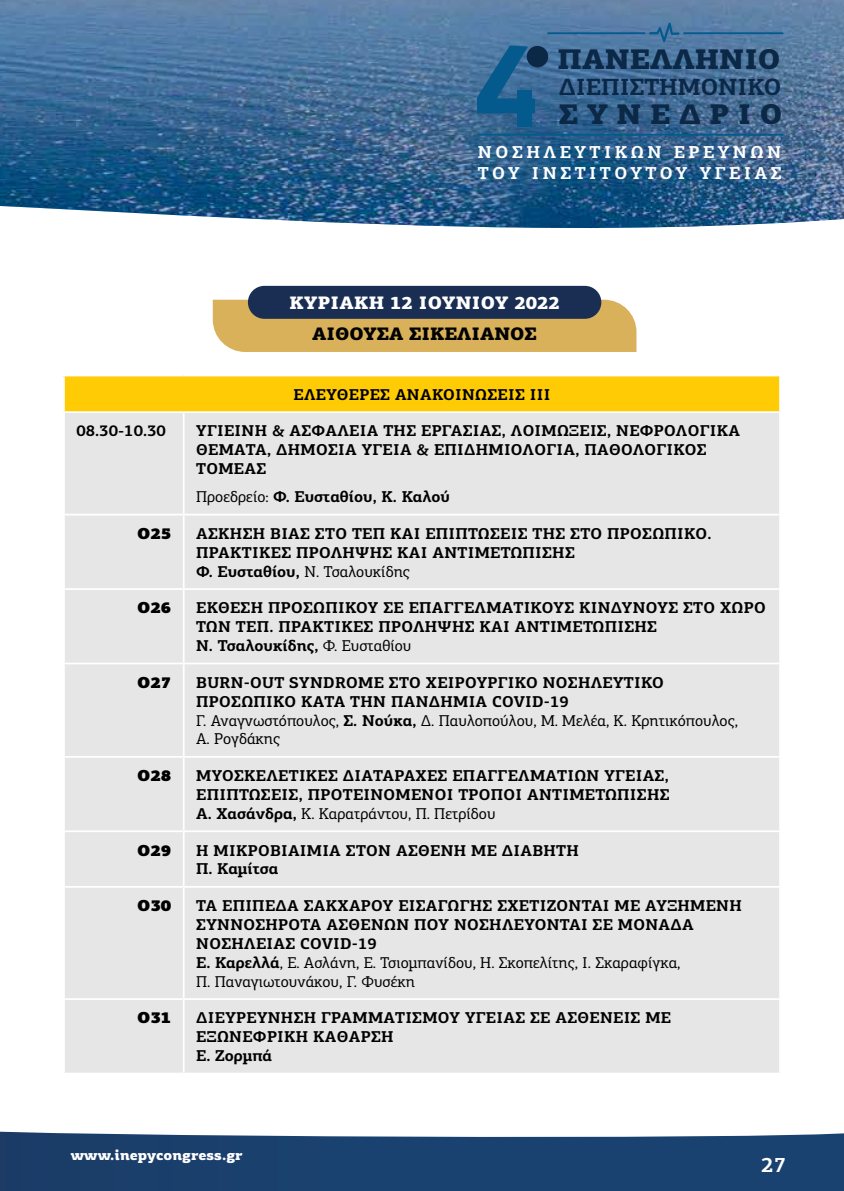
<style>
.page{position:relative;width:844px;height:1191px;background:#fff}
.page>*{position:absolute;margin:0;border:0;box-sizing:border-box;transform-origin:0 0}
.t1{font:900 28.35px "PF Centro Slab Pro";color:#0b2846}
.t2{font:700 23.45px "PF Centro Slab Pro";color:#0b2846}
.t3{font:700 21px "PF Centro Slab Pro";color:#fff}
.t4{font:900 18.03px "PF Centro Slab Pro";letter-spacing:.02em;color:#fff}
.t5{font:900 18.03px "PF Centro Slab Pro";color:#000}
.t6{font:700 17.32px/20.8px "PF Centro Slab Pro";letter-spacing:.2em;color:#fff}
.t7{font:700 15.75px/18.9px "PF Centro Slab Pro";letter-spacing:.02em;color:#000}
.t8{font:700 15.75px "PF Centro Slab Pro";color:#000}
.t9{font:15.75px "PF Centro Slab Pro U Black";color:#000}
.t10{font:900 14px "PF Centro Slab Pro";color:#fff}
.s1{font-weight:400}
</style>
<div class="page">
<svg style="left:0;top:0;width:843px;height:228px;background:#446f99"></svg>
<hr style="left:547px;top:32px;width:98px;height:2px;background:#045a8d">
<hr style="left:683px;top:32px;width:100px;height:2px;background:#045a8d">
<svg style="left:649px;top:23px;width:30px;height:19px"></svg>
<hr style="left:477px;top:134px;width:306px;height:2px;background:#045a8d">
<div style="left:526px;top:46px;width:22px;height:21px;background:#0b2846;border-radius:50%"></div>
<svg style="left:477px;top:45px;width:58px;height:68px;background:#266593"></svg>
<div style="left:516px;top:90px;width:15px;height:37px;background:#045a8d"></div>
<svg style="left:0;top:1131px;width:843px;height:60px;background:#2b4f79"></svg>
<div style="left:213px;top:300px;width:423px;height:52px;background:#d8b15a"></div>
<div style="left:248px;top:286px;width:353px;height:33px;background:#1a2e54;border-radius:16px"></div>
<div style="left:64px;top:375px;width:715px;height:37px;background:#ffcb05"></div>
<div style="left:65px;top:413px;width:714px;height:659px;background:#e6e6e6"></div>
<hr style="left:63px;top:375px;width:121px;height:1px;background:#fff">
<hr style="left:63px;top:376px;width:2px;height:35px;background:#fff">
<hr style="left:184px;top:375px;width:596px;height:1px;background:#fff">
<hr style="left:63px;top:411px;width:121px;height:2px;background:#fff">
<hr style="left:184px;top:411px;width:596px;height:2px;background:#fff">
<hr style="left:183px;top:413px;width:1px;height:101px;background:#fff">
<hr style="left:63px;top:514px;width:121px;height:1px;background:#fff">
<hr style="left:184px;top:514px;width:596px;height:1px;background:#fff">
<hr style="left:183px;top:515px;width:1px;height:73px;background:#fff">
<hr style="left:63px;top:588px;width:121px;height:2px;background:#fff">
<hr style="left:184px;top:588px;width:596px;height:2px;background:#fff">
<hr style="left:183px;top:590px;width:1px;height:72px;background:#fff">
<hr style="left:63px;top:662px;width:121px;height:2px;background:#fff">
<hr style="left:184px;top:662px;width:596px;height:2px;background:#fff">
<hr style="left:183px;top:664px;width:1px;height:92px;background:#fff">
<hr style="left:63px;top:756px;width:121px;height:1px;background:#fff">
<hr style="left:184px;top:756px;width:596px;height:1px;background:#fff">
<hr style="left:183px;top:757px;width:1px;height:73px;background:#fff">
<hr style="left:63px;top:830px;width:121px;height:2px;background:#fff">
<hr style="left:184px;top:830px;width:596px;height:2px;background:#fff">
<hr style="left:183px;top:832px;width:1px;height:54px;background:#fff">
<hr style="left:63px;top:886px;width:121px;height:1px;background:#fff">
<hr style="left:184px;top:886px;width:596px;height:1px;background:#fff">
<hr style="left:183px;top:887px;width:1px;height:111px;background:#fff">
<hr style="left:63px;top:998px;width:121px;height:2px;background:#fff">
<hr style="left:184px;top:998px;width:596px;height:2px;background:#fff">
<hr style="left:183px;top:1000px;width:1px;height:72px;background:#fff">
<h1 class="t1" style="left:557px;top:40px;width:224px">ΠΑΝΕΛΛΗΝΙΟ</h1>
<h2 class="t2" style="left:558px;top:72px;width:224px">∆ΙΕΠΙΣΤΗΜΟΝΙΚΟ</h2>
<h1 class="t1" style="left:558px;top:95px;width:225px">ΣΥΝΕ∆ΡΙΟ</h1>
<p class="t6" style="left:477px;top:142px;width:305px">ΝΟΣΗΛΕΥΤΙΚΩΝ ΕΡΕΥΝΩΝ<br>ΤΟΥ ΙΝΣΤΙΤΟΥΤΟΥ ΥΓΕΙΑΣ</p>
<p class="t4" style="left:289px;top:291px;width:272px">ΚΥΡΙΑΚΉ 12 ΙΟΥΝΊΟΥ 2022</p>
<p class="t5" style="left:312px;top:322px;width:226px">ΑΙΘΟΥΣΑ ΣΙΚΕΛΙΑΝΟΣ</p>
<p class="t7" style="left:293px;top:385px;width:258px">ΕΛΕΥΘΕΡΕΣ ΑΝΑΚΟΙΝΩΣΕΙΣ ΙIΙ</p>
<p class="t7" style="left:76px;top:421px;width:91px">08.30-10.30</p>
<p class="t7" style="left:196px;top:421px;width:544px">ΥΓΙΕΙΝΉ &amp; ΑΣΦΆΛΕΙΑ ΤΗΣ ΕΡΓΑΣΊΑΣ, ΛΟΙΜΏΞΕΙΣ, ΝΕΦΡΟΛΟΓΙΚΆ<br>ΘΈΜΑΤΑ, ΔΗΜΌΣΙΑ ΥΓΕΊΑ &amp; ΕΠΙΔΗΜΙΟΛΟΓΊΑ, ΠΑΘΟΛΟΓΙΚΌΣ<br>ΤΟΜΈΑΣ</p>
<p class="t8" style="left:196px;top:487px;width:255px"><span class="s1">Προεδρείο:</span> Φ. Ευσταθίου, Κ. Καλού</p>
<p class="t9" style="left:137px;top:522px;width:36px">O25</p>
<p class="t7" style="left:196px;top:524px;width:516px">ΑΣΚΗΣΗ ΒΙΑΣ ΣΤΟ ΤΕΠ ΚΑΙ ΕΠΙΠΤΩΣΕΙΣ ΤΗΣ ΣΤΟ ΠΡΟΣΩΠΙΚΟ.<br>ΠΡΑΚΤΙΚΕΣ ΠΡΟΛΗΨΗΣ ΚΑΙ ΑΝΤΙΜΕΤΩΠΙΣΗΣ<br>Φ. Ευσταθίου, <span class="s1">Ν. Τσαλουκίδης</span></p>
<p class="t9" style="left:137px;top:597px;width:36px">O26</p>
<p class="t7" style="left:196px;top:598px;width:571px">ΕΚΘΕΣΗ ΠΡΟΣΩΠΙΚΟΥ ΣΕ ΕΠΑΓΓΕΛΜΑΤΙΚΟΥΣ ΚΙΝΔΥΝΟΥΣ ΣΤΟ ΧΩΡΟ<br>ΤΩΝ ΤΕΠ. ΠΡΑΚΤΙΚΕΣ ΠΡΟΛΗΨΗΣ ΚΑΙ ΑΝΤΙΜΕΤΩΠΙΣΗΣ<br>Ν. Τσαλουκίδης, <span class="s1">Φ. Ευσταθίου</span></p>
<p class="t9" style="left:137px;top:671px;width:36px">O27</p>
<p class="t7" style="left:196px;top:672px;width:543px">BURN-OUT SYNDROME ΣΤΟ ΧΕΙΡΟΥΡΓΙΚΟ ΝΟΣΗΛΕΥΤΙΚΟ ΠΡΟΣΩΠΙΚΟ ΚΑΤΑ ΤΗΝ ΠΑΝΔΗΜΙΑ COVID-19<br><span class="s1">Γ. Αναγνωστόπουλος,</span> Σ. Νούκα, <span class="s1">Δ. Παυλοπούλου, Μ. Μελέα, Κ. Κρητικόπουλος, Α. Ρογδάκης</span></p>
<p class="t9" style="left:137px;top:765px;width:36px">O28</p>
<p class="t7" style="left:196px;top:766px;width:475px;text-align:justify">ΜΥΟΣΚΕΛΕΤΙΚΕΣ ΔΙΑΤΑΡΑΧΕΣ ΕΠΑΓΓΕΛΜΑΤΙΩΝ ΥΓΕΙΑΣ, ΕΠΙΠΤΩΣΕΙΣ, ΠΡΟΤΕΙΝΟΜΕΝΟΙ ΤΡΟΠΟΙ ΑΝΤΙΜΕΤΩΠΙΣΗΣ Α. Χασάνδρα, <span class="s1">Κ. Καρατράντου, Π. Πετρίδου</span></p>
<p class="t9" style="left:137px;top:839px;width:36px">O29</p>
<p class="t7" style="left:196px;top:840px;width:384px">Η ΜΙΚΡΟΒΙΑΙΜΙΑ ΣΤΟΝ ΑΣΘΕΝΗ ΜΕ ΔΙΑΒΗΤΗ<br>Π. Καμίτσα</p>
<p class="t9" style="left:137px;top:894px;width:36px">O30</p>
<p class="t7" style="left:196px;top:896px;width:547px">ΤΑ ΕΠΙΠΕΔΑ ΣΑΚΧΑΡΟΥ ΕΙΣΑΓΩΓΗΣ ΣΧΕΤΙΖΟΝΤΑΙ ΜΕ ΑΥΞΗΜΕΝΗ ΣΥΝΝΟΣΗΡΟΤΑ ΑΣΘΕΝΩΝ ΠΟΥ ΝΟΣΗΛΕΥΟΝΤΑΙ ΣΕ ΜΟΝΑΔΑ ΝΟΣΗΛΕΙΑΣ COVID-19<br>Ε. Καρελλά<span class="s1">, Ε. Ασλάνη, Ε. Τσιομπανίδου, Η. Σκοπελίτης, Ι. Σκαραφίγκα,<br>Π. Παναγιωτουνάκου, Γ. Φυσέκη</span></p>
<p class="t9" style="left:137px;top:1007px;width:36px">O31</p>
<p class="t7" style="left:196px;top:1008px;width:476px">ΔΙΕΥΡΕΥΝΗΣΗ ΓΡΑΜΜΑΤΙΣΜΟΥ ΥΓΕΙΑΣ ΣΕ ΑΣΘΕΝΕΙΣ ΜΕ<br>ΕΞΩΝΕΦΡΙΚΗ ΚΑΘΑΡΣΗ<br>Ε. Ζορμπά</p>
<p class="t10" style="left:71px;top:1146px;width:173px">www.inepycongress.gr</p>
<h3 class="t3" style="left:761px;top:1151px;width:27px">27</h3>
</div>
